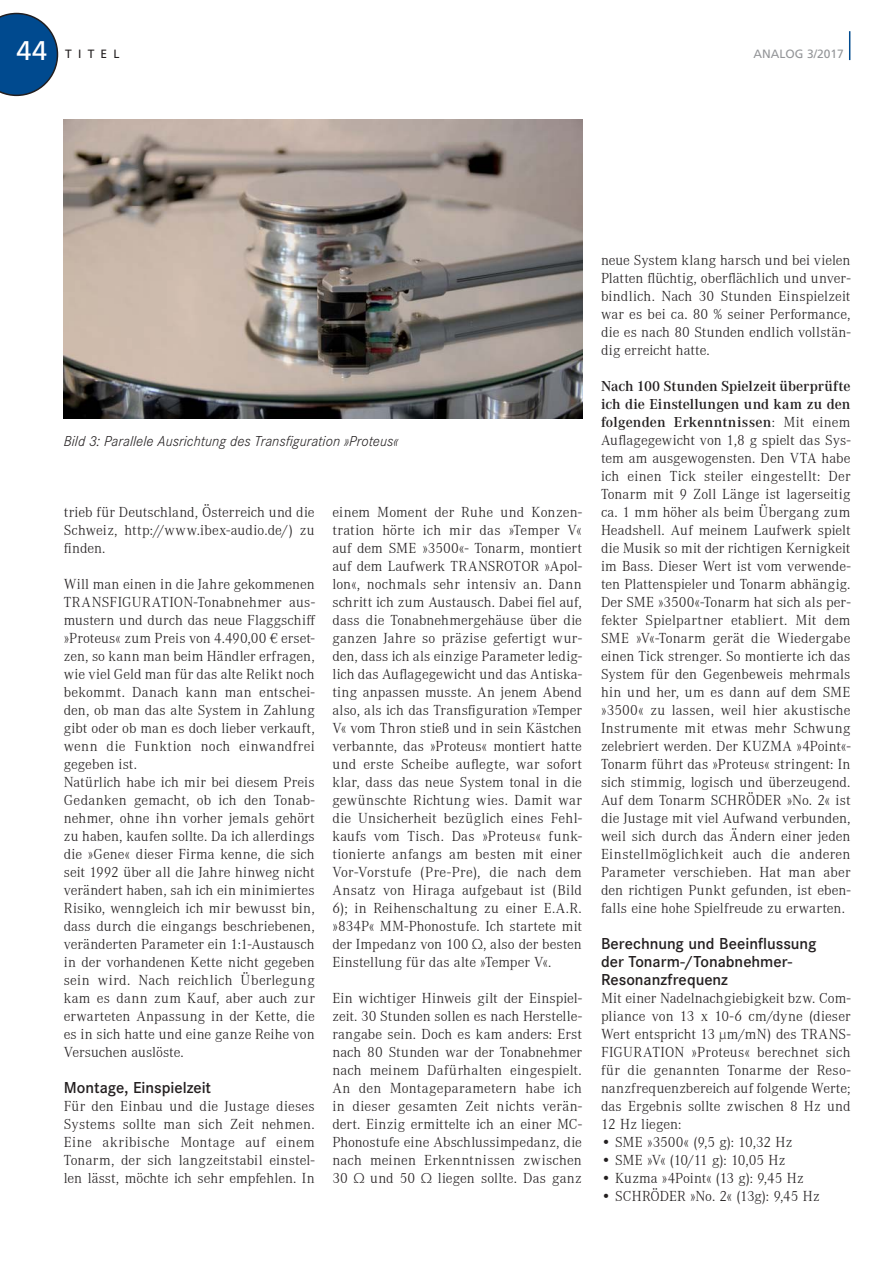
<style>
.page{position:relative;width:893px;height:1263px;background:#fff}
.page>*{position:absolute;margin:0;border:0;box-sizing:border-box;transform-origin:0 0}
.t1{font:27px "Frutiger LT";color:#fff}
.t2{font:600 16.5px/18px "Corporate S";color:#231f20}
.t3{font:300 15px/18px "Corporate A";letter-spacing:.005em;color:#231f20;text-align:justify}
.t4{font:italic 300 15px "Corporate S";letter-spacing:.005em;color:#231f20}
.t5{font:12px "Frutiger LT";color:#939598}
.t6{font:12px "Frutiger LT";letter-spacing:.52em;color:#231f20}
.s1{font-weight:600}
</style>
<div class="page">
<svg style="left:0;top:13px;width:58px;height:83px;background:#29639a"></svg>
<svg style="left:849px;top:31px;width:1px;height:29px"></svg>
<img style="left:64px;top:119px;width:519px;height:300px">
<h1 class="t1" style="left:16px;top:37px;width:32px">44</h1>
<p class="t5" style="left:753px;top:48px;width:92px">ANALOG 3/2017</p>
<p class="t6" style="left:65px;top:48px;width:56px">TITEL</p>
<p class="t4" style="left:64px;top:435px;width:336px">Bild 3: Parallele Ausrichtung des Transfiguration »Proteus«</p>
<p class="t3" style="left:64px;top:502px;width:252px">trieb für Deutschland, Österreich und die Schweiz, http://www.ibex-audio.de/) zu finden.</p>
<p class="t3" style="left:64px;top:574px;width:253px;text-align:left">Will man einen in die Jahre gekommenen TRANSFIGURATION-Tonabnehmer aus&shy;mustern und durch das neue Flaggschiff »Proteus« zum Preis von 4.490,00 € erset&shy;zen, so kann man beim Händler erfragen, wie viel Geld man für das alte Relikt noch bekommt. Danach kann man entschei&shy;den, ob man das alte System in Zahlung gibt oder ob man es doch lieber verkauft, wenn die Funktion noch einwandfrei gegeben ist.<br>Natürlich habe ich mir bei diesem Preis Gedanken gemacht, ob ich den Tonab&shy;nehmer, ohne ihn vorher jemals gehört zu haben, kaufen sollte. Da ich allerdings die »Gene« dieser Firma kenne, die sich seit 1992 über all die Jahre hinweg nicht verändert haben, sah ich ein minimiertes Risiko, wenngleich ich mir bewusst bin, dass durch die eingangs beschriebenen, veränderten Parameter ein 1:1-Austausch in der vorhandenen Kette nicht gegeben sein wird. Nach reichlich Überlegung kam es dann zum Kauf, aber auch zur erwarteten Anpassung in der Kette, die es in sich hatte und eine ganze Reihe von Versuchen auslöste.</p>
<p class="t2" style="left:64px;top:1080px;width:149px">Montage, Einspielzeit</p>
<p class="t3" style="left:64px;top:1096px;width:252px">Für den Einbau und die Justage dieses Systems sollte man sich Zeit nehmen.<br>Eine akribische Montage auf einem Tonarm, der sich langzeitstabil einstel&shy;len lässt, möchte ich sehr empfehlen. In</p>
<p class="t3" style="left:332px;top:502px;width:251px">einem Moment der Ruhe und Konzen&shy;tration hörte ich mir das »Temper V« auf dem SME »3500«- Tonarm, montiert auf dem Laufwerk TRANSROTOR »Apol&shy;lon«, nochmals sehr intensiv an. Dann schritt ich zum Austausch. Dabei fiel auf, dass die Tonabnehmergehäuse über die ganzen Jahre so präzise gefertigt wur&shy;den, dass ich als einzige Parameter ledig&shy;lich das Auflagegewicht und das Antiska&shy;ting anpassen musste. An jenem Abend also, als ich das Transfiguration »Temper V« vom Thron stieß und in sein Kästchen verbannte, das »Proteus« montiert hatte und erste Scheibe auflegte, war sofort klar, dass das neue System tonal in die gewünschte Richtung wies. Damit war die Unsicherheit bezüglich eines Fehl&shy;kaufs vom Tisch. Das »Proteus« funk&shy;tionierte anfangs am besten mit einer Vor-Vorstufe (Pre-Pre), die nach dem Ansatz von Hiraga aufgebaut ist (Bild 6); in Reihenschaltung zu einer E.A.R. »834P« MM-Phonostufe. Ich startete mit der Impedanz von 100 Ω, also der besten Einstellung für das alte »Temper V«.</p>
<p class="t3" style="left:332px;top:988px;width:251px">Ein wichtiger Hinweis gilt der Einspiel&shy;zeit. 30 Stunden sollen es nach Herstelle&shy;rangabe sein. Doch es kam anders: Erst nach 80 Stunden war der Tonabnehmer nach meinem Dafürhalten eingespielt.<br>An den Montageparametern habe ich in dieser gesamten Zeit nichts verän&shy;dert. Einzig ermittelte ich an einer MC-Phonostufe eine Abschlussimpedanz, die nach meinen Erkenntnissen zwischen 30 Ω und 50 Ω liegen sollte. Das ganz</p>
<p class="t3" style="left:601px;top:250px;width:251px">neue System klang harsch und bei vielen Platten flüchtig, oberflächlich und unver&shy;bindlich. Nach 30 Stunden Einspielzeit war es bei ca. 80 % seiner Performance, die es nach 80 Stunden endlich vollstän&shy;dig erreicht hatte.</p>
<p class="t3" style="left:601px;top:376px;width:251px"><span class="s1">Nach 100 Stunden Spielzeit überprüfte ich die Einstellungen und kam zu den folgenden Erkenntnissen</span>: Mit einem Auflagegewicht von 1,8 g spielt das Sys&shy;tem am ausgewogensten. Den VTA habe ich einen Tick steiler eingestellt: Der Tonarm mit 9 Zoll Länge ist lagerseitig ca. 1 mm höher als beim Übergang zum Headshell. Auf meinem Laufwerk spielt die Musik so mit der richtigen Kernigkeit im Bass. Dieser Wert ist vom verwende&shy;ten Plattenspieler und Tonarm abhängig.<br>Der SME »3500«-Tonarm hat sich als per&shy;fekter Spielpartner etabliert. Mit dem SME »V«-Tonarm gerät die Wiedergabe einen Tick strenger. So montierte ich das System für den Gegenbeweis mehrmals hin und her, um es dann auf dem SME »3500« zu lassen, weil hier akustische Instrumente mit etwas mehr Schwung zelebriert werden. Der KUZMA »4Point«- Tonarm führt das »Proteus« stringent: In sich stimmig, logisch und überzeugend.<br>Auf dem Tonarm SCHRÖDER »No. 2« ist die Justage mit viel Aufwand verbunden, weil sich durch das Ändern einer jeden Einstellmöglichkeit auch die anderen Parameter verschieben. Hat man aber den richtigen Punkt gefunden, ist eben&shy;falls eine hohe Spielfreude zu erwarten.</p>
<p class="t2" style="left:601px;top:936px;width:217px">Berechnung und Beeinflussung der Tonarm-/Tonabnehmer-<br>Resonanzfrequenz</p>
<p class="t3" style="left:601px;top:988px;width:251px">Mit einer Nadelnachgiebigkeit bzw. Com&shy;pliance von 13 x 10-6 cm/dyne (dieser Wert entspricht 13 μm/mN) des TRANS-FIGURATION »Proteus« berechnet sich für die genannten Tonarme der Reso&shy;nanzfrequenzbereich auf folgende Werte; das Ergebnis sollte zwischen 8 Hz und 12 Hz liegen:</p>
<p class="t3" style="left:601px;top:1132px;width:193px">• SME »3500« (9,5 g): 10,32 Hz</p>
<p class="t3" style="left:601px;top:1150px;width:186px">• SME »V« (10/11 g): 10,05 Hz</p>
<p class="t3" style="left:601px;top:1168px;width:204px">• Kuzma »4Point« (13 g): 9,45 Hz</p>
<p class="t3" style="left:601px;top:1186px;width:220px">• SCHRÖDER »No. 2« (13g): 9,45 Hz</p>
</div>
